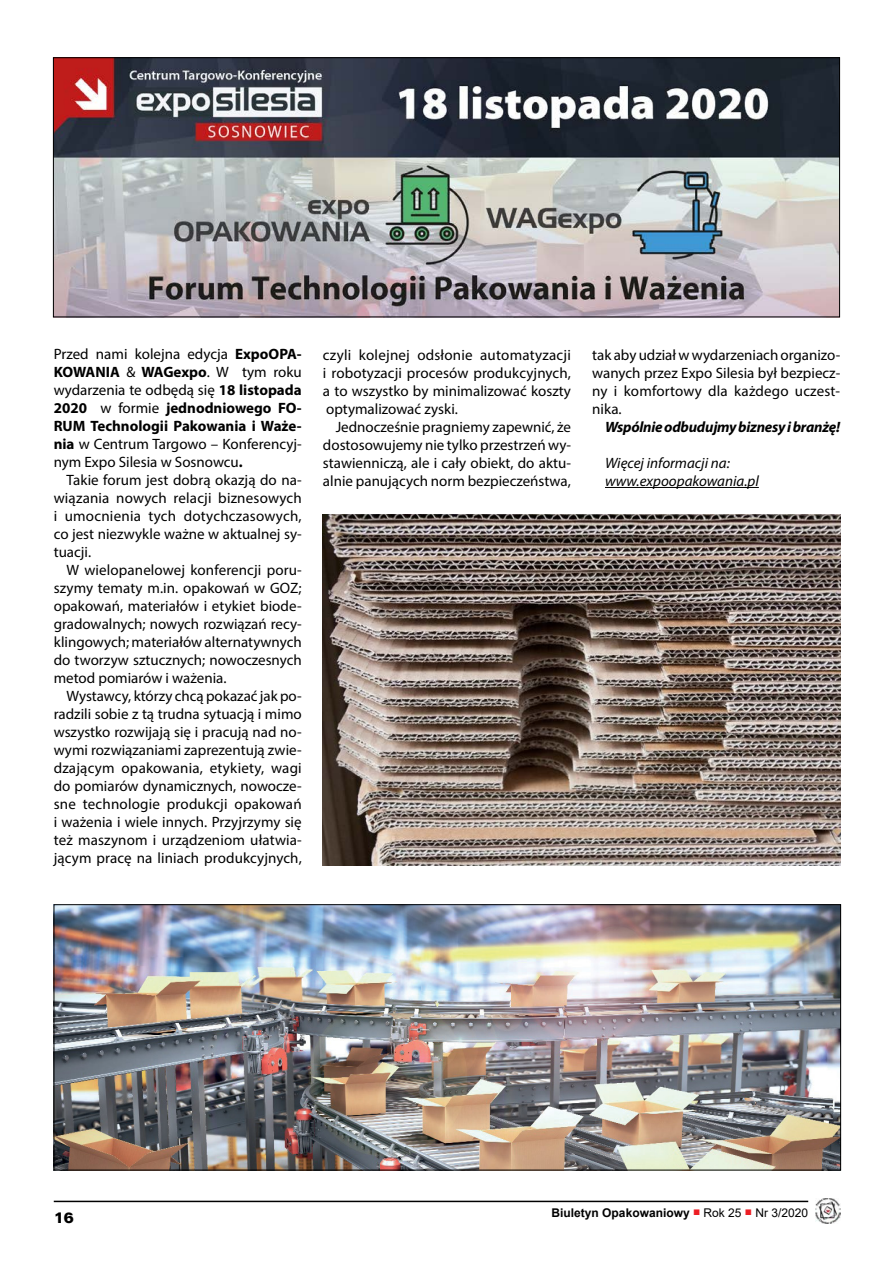
<style>
.page{position:relative;width:893px;height:1263px;background:#fff}
.page>*{position:absolute;margin:0;border:0;box-sizing:border-box;transform-origin:0 0}
.t1{font:15px/18px "Myriad Pro";color:#000;text-align:justify}
.t2{font:italic 15px/18px "Myriad Pro";color:#000}
.t3{font:italic 700 15px "Myriad Pro";letter-spacing:-.015em;color:#000}
.t4{font:15px "USA Black";color:#000}
.t5{font:700 12px "Arial";color:#000}
.s1{font-weight:700}
.s2{font-weight:400;color:#ed1d24}
.s3{font-weight:400}
</style>
<div class="page">
<hr style="left:54px;top:1201px;width:754px;height:1px;background:#000">
<img style="left:815px;top:1198px;width:25px;height:25px">
<img style="left:55px;top:60px;width:783px;height:255px">
<div style="left:53px;top:58px;width:787px;height:259px;border:1px solid #000"></div>
<hr style="left:605px;top:487px;width:154px;height:1px;background:#000">
<img style="left:56px;top:906px;width:783px;height:262px">
<div style="left:54px;top:904px;width:787px;height:266px;border:1px solid #000"></div>
<img style="left:323px;top:514px;width:518px;height:351px">
<p class="t1" style="left:54px;top:346px;width:250px">Przed nami kolejna edycja <span class="s1">ExpoOPA-KOWANIA</span> &amp; <span class="s1">WAGexpo</span>. W tym roku wydarzenia te odbędą się <span class="s1">18 listopada 2020</span> w formie <span class="s1">jednodniowego FO-RUM Technologii Pakowania i Waże&shy;nia</span> w Centrum Targowo – Konferencyj&shy;nym Expo Silesia w Sosnowcu<span class="s1">.</span></p>
<p class="t1" style="left:54px;top:472px;width:250px;text-indent:13px">Takie forum jest dobrą okazją do na&shy;wiązania nowych relacji biznesowych i umocnienia tych dotychczasowych, co jest niezwykle ważne w aktualnej sy&shy;tuacji.</p>
<p class="t1" style="left:54px;top:562px;width:250px;text-indent:13px">W wielopanelowej konferencji poru&shy;szymy tematy m.in. opakowań w GOZ; opakowań, materiałów i etykiet biode&shy;gradowalnych; nowych rozwiązań recy&shy;klingowych; materiałów alternatywnych do tworzyw sztucznych; nowoczesnych metod pomiarów i ważenia.</p>
<p class="t1" style="left:54px;top:688px;width:250px;text-indent:13px">Wystawcy, którzy chcą pokazać jak po&shy;radzili sobie z tą trudna sytuacją i mimo wszystko rozwijają się i pracują nad no&shy;wymi rozwiązaniami zaprezentują zwie&shy;dzającym opakowania, etykiety, wagi do pomiarów dynamicznych, nowocze&shy;sne technologie produkcji opakowań i ważenia i wiele innych. Przyjrzymy się też maszynom i urządzeniom ułatwia&shy;jącym pracę na liniach produkcyjnych,</p>
<p class="t1" style="left:323px;top:347px;width:249px">czyli kolejnej odsłonie automatyzacji i robotyzacji procesów produkcyjnych, a to wszystko by minimalizować koszty optymalizować zyski.</p>
<p class="t1" style="left:323px;top:419px;width:250px;text-indent:13px">Jednocześnie pragniemy zapewnić, że dostosowujemy nie tylko przestrzeń wy&shy;stawienniczą, ale i cały obiekt, do aktu&shy;alnie panujących norm bezpieczeństwa,</p>
<p class="t1" style="left:592px;top:347px;width:250px">tak aby udział w wydarzeniach organizo&shy;wanych przez Expo Silesia był bezpiecz&shy;ny i komfortowy dla każdego uczest&shy;nika.</p>
<p class="t3" style="left:605px;top:421px;width:237px">Wspólnie odbudujmy biznesy i branżę!</p>
<p class="t2" style="left:605px;top:455px;width:155px">Więcej informacji na: www.expoopakowania.pl</p>
<p class="t4" style="left:54px;top:1209px;width:22px">16</p>
<p class="t5" style="left:552px;top:1206px;width:258px">Biuletyn Opakowaniowy <span class="s2">■</span> <span class="s3">Rok 25</span> <span class="s2">■</span> <span class="s3">Nr 3/2020</span></p>
</div>
